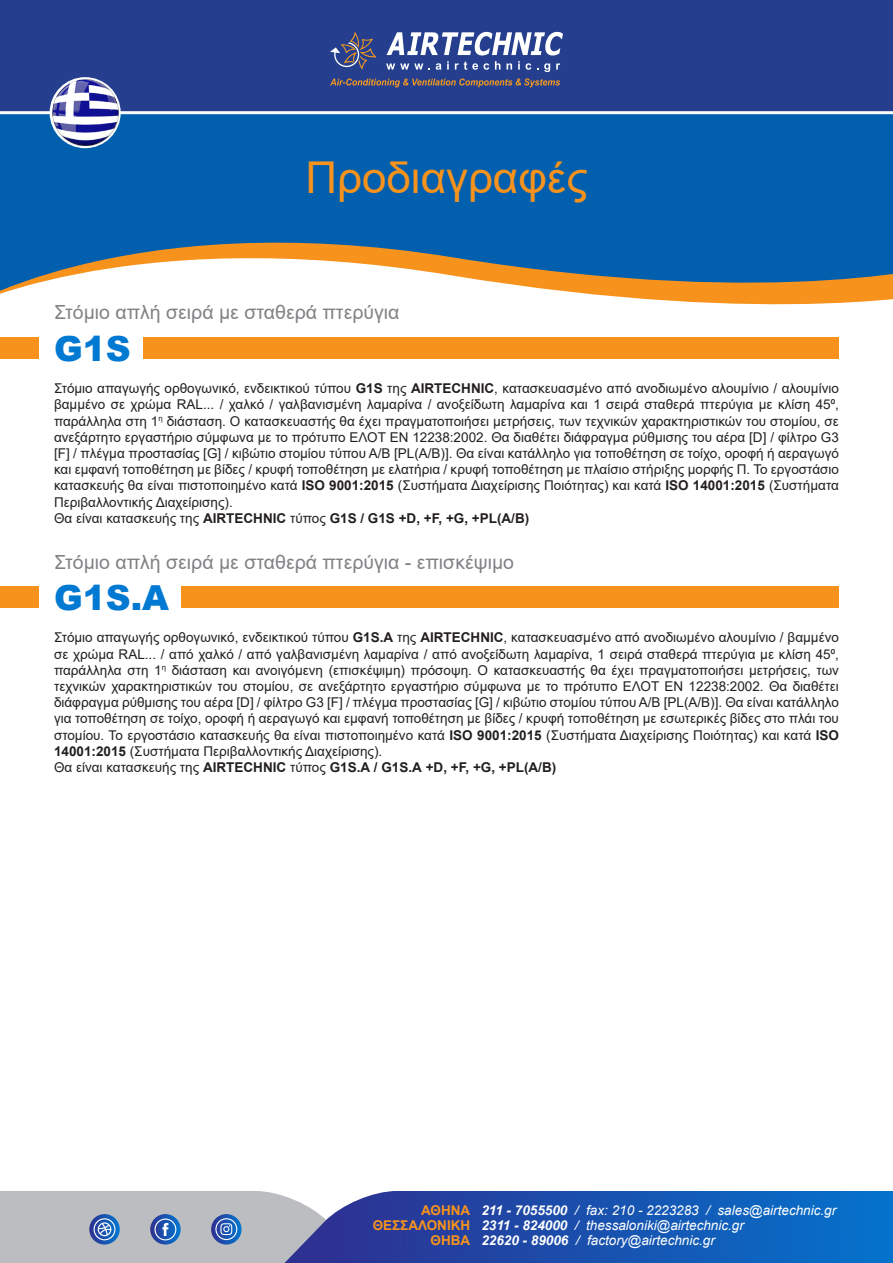
<style>
.page{position:relative;width:893px;height:1263px;background:#fff}
.page>*{position:absolute;margin:0;border:0;box-sizing:border-box;transform-origin:0 0}
.t1{font:43.8px "Arial";color:#f7931d}
.t2{font:900 34.5px "Arial";color:#0079d2}
.t3{font:19.5px "Arial";color:#808285}
.t4{font:13.5px/16.2px "Arial";color:#231f20;text-align:justify}
.t5{font:700 13.5px "Arial";color:#231f20}
.t6{font:italic 13.5px "Arial";color:#fff}
.t7{font:700 13.5px "Arial";color:#f7931d}
.s1{font-weight:700}
.s2{font-weight:400}
</style>
<div class="page">
<svg style="left:0;top:114px;width:893px;height:191px;background:#3777ab"></svg>
<div style="left:0;top:0;width:893px;height:112px;background:#253f8e"></div>
<svg style="left:0;top:1191px;width:893px;height:72px;background:#5177b6"></svg>
<hr style="left:0;top:111px;width:893px;height:3px;background:#fff">
<svg style="left:386px;top:63px;width:44px;height:7px"></svg>
<svg style="left:436px;top:63px;width:5px;height:7px"></svg>
<svg style="left:447px;top:61px;width:2px;height:9px"></svg>
<svg style="left:455px;top:61px;width:23px;height:9px"></svg>
<svg style="left:484px;top:63px;width:5px;height:7px"></svg>
<svg style="left:495px;top:61px;width:5px;height:9px"></svg>
<svg style="left:507px;top:63px;width:5px;height:7px"></svg>
<svg style="left:518px;top:61px;width:2px;height:9px"></svg>
<svg style="left:526px;top:63px;width:5px;height:7px"></svg>
<svg style="left:537px;top:63px;width:13px;height:9px"></svg>
<svg style="left:556px;top:63px;width:4px;height:7px"></svg>
<svg style="left:330px;top:32px;width:46px;height:37px"></svg>
<svg style="left:386px;top:32px;width:177px;height:23px"></svg>
<svg style="left:330px;top:78px;width:230px;height:9px"></svg>
<div style="left:0;top:337px;width:38px;height:21px;background:#f7931d"></div>
<div style="left:144px;top:337px;width:695px;height:21px;background:#f7931d"></div>
<div style="left:0;top:587px;width:38px;height:21px;background:#f7931d"></div>
<div style="left:182px;top:587px;width:657px;height:21px;background:#f7931d"></div>
<img style="left:36px;top:78px;width:100px;height:68px">
<p class="t1" style="left:305px;top:147px;width:283px">Προδιαγραφές</p>
<p class="t3" style="left:54px;top:299px;width:347px">Στόμιο απλή σειρά με σταθερά πτερύγια</p>
<p class="t2" style="left:54px;top:323px;width:78px">G1S</p>
<p class="t4" style="left:54px;top:380px;width:786px">Στόμιο απαγωγής ορθογωνικό, ενδεικτικού τύπου <span class="s1">G1S</span> της <span class="s1">AIRTECHNIC</span>, κατασκευασμένο από ανοδιωμένο αλουμίνιο / αλουμίνιο βαμμένο σε χρώμα RAL... / χαλκό / γαλβανισμένη λαμαρίνα / ανοξείδωτη λαμαρίνα και 1 σειρά σταθερά πτερύγια με κλίση 45⁰, παράλληλα στη 1<sup>η</sup> διάσταση. Ο κατασκευαστής θα έχει πραγματοποιήσει μετρήσεις, των τεχνικών χαρακτηριστικών του στομίου, σε ανεξάρτητο εργαστήριο σύμφωνα με το πρότυπο ΕΛΟΤ EN 12238:2002. Θα διαθέτει διάφραγμα ρύθμισης του αέρα [D] / φίλτρο G3 [F] / πλέγμα προστασίας [G] / κιβώτιο στομίου τύπου Α/Β [PL(A/B)]. Θα είναι κατάλληλο για τοποθέτηση σε τοίχο, οροφή ή αεραγωγό και εμφανή τοποθέτηση με βίδες / κρυφή τοποθέτηση με ελατήρια / κρυφή τοποθέτηση με πλαίσιο στήριξης μορφής Π. Το εργοστάσιο κατασκευής θα είναι πιστοποιημένο κατά <span class="s1">ISO 9001:2015</span> (Συστήματα Διαχείρισης Ποιότητας) και κατά <span class="s1">ISO 14001:2015</span> (Συστήματα Περιβαλλοντικής Διαχείρισης).</p>
<p class="t5" style="left:54px;top:508px;width:477px"><span class="s2">Θα είναι κατασκευής της</span> AIRTECHNIC <span class="s2">τύπος</span> G1S / G1S +D, +F, +G, +PL(A/B)</p>
<p class="t3" style="left:54px;top:548px;width:462px">Στόμιο απλή σειρά με σταθερά πτερύγια - επισκέψιμο</p>
<p class="t2" style="left:54px;top:573px;width:116px">G1S.Α</p>
<p class="t4" style="left:54px;top:629px;width:786px">Στόμιο απαγωγής ορθογωνικό, ενδεικτικού τύπου <span class="s1">G1S.Α</span> της <span class="s1">AIRTECHNIC</span>, κατασκευασμένο από ανοδιωμένο αλουμίνιο / βαμμένο σε χρώμα RAL... / από χαλκό / από γαλβανισμένη λαμαρίνα / από ανοξείδωτη λαμαρίνα, 1 σειρά σταθερά πτερύγια με κλίση 45⁰, παράλληλα στη 1<sup>η</sup> διάσταση και ανοιγόμενη (επισκέψιμη) πρόσοψη. Ο κατασκευαστής θα έχει πραγματοποιήσει μετρήσεις, των τεχνικών χαρακτηριστικών του στομίου, σε ανεξάρτητο εργαστήριο σύμφωνα με το πρότυπο ΕΛΟΤ EN 12238:2002. Θα διαθέτει διάφραγμα ρύθμισης του αέρα [D] / φίλτρο G3 [F] / πλέγμα προστασίας [G] / κιβώτιο στομίου τύπου Α/Β [PL(A/B)]. Θα είναι κατάλληλο για τοποθέτηση σε τοίχο, οροφή ή αεραγωγό και εμφανή τοποθέτηση με βίδες / κρυφή τοποθέτηση με εσωτερικές βίδες στο πλάι του στομίου. Το εργοστάσιο κατασκευής θα είναι πιστοποιημένο κατά <span class="s1">ISO 9001:2015</span> (Συστήματα Διαχείρισης Ποιότητας) και κατά <span class="s1">ISO 14001:2015</span> (Συστήματα Περιβαλλοντικής Διαχείρισης).</p>
<p class="t5" style="left:54px;top:758px;width:504px"><span class="s2">Θα είναι κατασκευής της</span> AIRTECHNIC <span class="s2">τύπος</span> G1S.Α / G1S.Α +D, +F, +G, +PL(A/B)</p>
<p class="t7" style="left:421px;top:1200px;width:51px">ΑΘΗΝΑ</p>
<p class="t7" style="left:373px;top:1215px;width:99px">ΘΕΣΣΑΛΟΝΙΚΗ</p>
<p class="t7" style="left:431px;top:1230px;width:41px">ΘΗΒΑ</p>
<p class="t6" style="left:481px;top:1201px;width:356px"><span class="s1">211 - 7055500</span> / fax: 210 - 2223283 / sales@airtechnic.gr</p>
<p class="t6" style="left:481px;top:1216px;width:264px"><span class="s1">2311 - 824000</span> / thessaloniki@airtechnic.gr</p>
<p class="t6" style="left:481px;top:1231px;width:235px"><span class="s1">22620 - 89006</span> / factory@airtechnic.gr</p>
</div>
